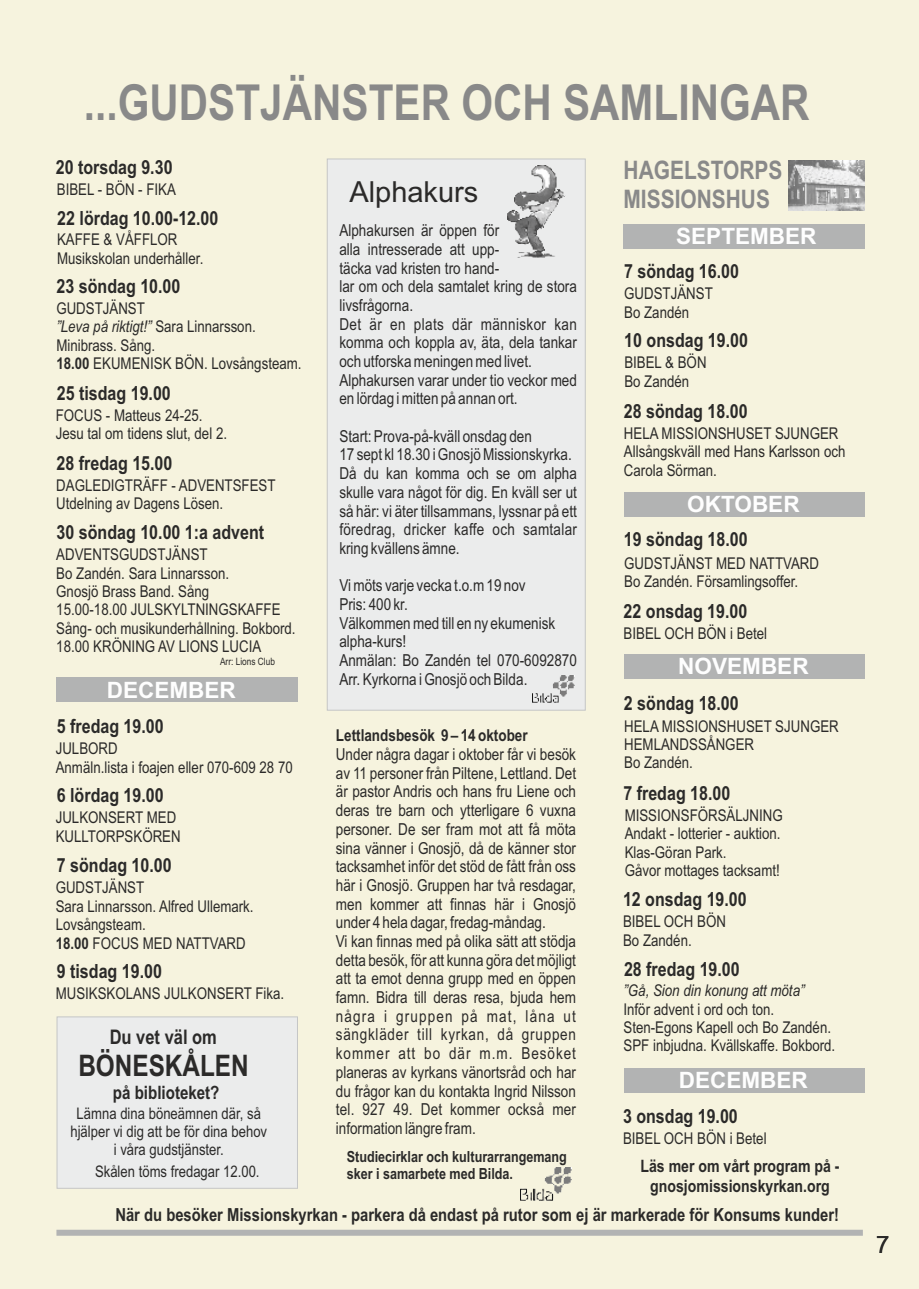
<style>
.page{position:relative;width:919px;height:1289px;background:#fff}
.page>*{position:absolute;margin:0;border:0;box-sizing:border-box;transform-origin:0 0}
.t1{font:700 49.65px "Arial Narrow";color:#898989}
.t2{font:700 29.7px "Arial Narrow";color:#2b2a29}
.t3{font:28.95px "Arial";color:#2b2a29}
.t4{font:700 25.5px/29.1px "Arial Narrow";color:#898989}
.t5{font:24px "Arial";color:#2b2a29}
.t6{font:700 22.5px "Arial";color:#fefefe}
.t7{font:700 20.1px "Arial Narrow";color:#2b2a29}
.t8{font:700 19.5px "Arial Narrow";color:#2b2a29}
.t9{font:700 18.45px "Arial Narrow";color:#2b2a29}
.t10{font:700 18px "Arial Narrow";color:#2b2a29}
.t11{font:700 17.25px/19.6px "Arial Narrow";color:#2b2a29;text-align:center}
.t12{font:16.5px/18.8px "Arial Narrow";color:#2b2a29}
.t13{font:700 16.5px "Arial Narrow";color:#2b2a29}
.t14{font:16.2px/18.3px "Arial Narrow";color:#2b2a29}
.t15{font:italic 16.2px "Arial Narrow";color:#2b2a29}
.t16{font:15.9px/18.1px "Arial Narrow";color:#2b2a29;text-align:center}
.t17{font:700 15.3px "Arial Narrow";color:#2b2a29}
.t18{font:10.05px "Arial Narrow";color:#2b2a29}
.s1{font-style:italic}
.s2{font-weight:700}
</style>
<div class="page">
<div style="left:0;top:0;width:918px;height:1288px;background:#f6f3de"></div>
<div style="left:56px;top:1229px;width:806px;height:6px;background:#b2b3b3"></div>
<img style="left:788px;top:161px;width:76px;height:49px">
<div style="left:623px;top:224px;width:241px;height:25px;background:#b2b3b3"></div>
<img style="left:520px;top:1167px;width:51px;height:33px">
<div style="left:57px;top:1016px;width:241px;height:172px;background:#ebecec"></div>
<div style="left:327px;top:159px;width:258px;height:551px;background:#ebecec"></div>
<img style="left:507px;top:165px;width:58px;height:94px">
<img style="left:532px;top:675px;width:43px;height:28px">
<div style="left:56px;top:677px;width:242px;height:25px;background:#b2b3b3"></div>
<div style="left:624px;top:654px;width:240px;height:24px;background:#b2b3b3"></div>
<div style="left:624px;top:492px;width:240px;height:24px;background:#b2b3b3"></div>
<div style="left:624px;top:1068px;width:240px;height:25px;background:#b2b3b3"></div>
<h1 class="t1" style="left:84px;top:84px;width:727px">...GUDSTJÄNSTER OCH SAMLINGAR</h1>
<p class="t8" style="left:56px;top:159px;width:118px">20 torsdag 9.30</p>
<p class="t8" style="left:57px;top:210px;width:163px">22 lördag 10.00-12.00</p>
<p class="t14" style="left:57px;top:232px;width:148px">KAFFE &amp; VÅFFLOR<br>Musikskolan underhåller.</p>
<p class="t14" style="left:57px;top:181px;width:121px">BIBEL - BÖN - FIKA</p>
<p class="t8" style="left:57px;top:278px;width:125px">23 söndag 10.00</p>
<p class="t14" style="left:56px;top:300px;width:247px">GUDSTJÄNST<br><span class="s1">”Leva på riktigt!”</span> Sara Linnarsson.<br>Minibrass. Sång.<br><span class="s2">18.00</span> EKUMENISK BÖN. Lovsångsteam.</p>
<p class="t8" style="left:57px;top:385px;width:116px">25 tisdag 19.00</p>
<p class="t14" style="left:56px;top:407px;width:173px">FOCUS - Matteus 24-25.<br>Jesu tal om tidens slut, del 2.</p>
<p class="t8" style="left:57px;top:456px;width:117px">28 fredag 15.00</p>
<p class="t14" style="left:56px;top:478px;width:221px">DAGLEDIGTRÄFF - ADVENTSFEST<br>Utdelning av Dagens Lösen.</p>
<p class="t8" style="left:57px;top:525px;width:209px">30 söndag 10.00 1:a advent</p>
<p class="t14" style="left:56px;top:547px;width:241px">ADVENTSGUDSTJÄNST<br>Bo Zandén. Sara Linnarsson.<br>Gnosjö Brass Band. Sång<br>15.00-18.00 JULSKYLTNINGSKAFFE<br>Sång- och musikunderhållning. Bokbord.<br>18.00 KRÖNING AV LIONS LUCIA</p>
<p class="t18" style="left:220px;top:657px;width:56px">Arr: Lions Club</p>
<h3 class="t6" style="left:107px;top:681px;width:131px">DECEMBER</h3>
<h3 class="t3" style="left:349px;top:181px;width:130px">Alphakurs</h3>
<p class="t12" style="left:339px;top:222px;width:239px">Alphakursen är öppen för<br>alla intresserade att upp-<br>täcka vad kristen tro hand-<br>lar om och dela samtalet kring de stora livsfrågorna.<br>Det är en plats där människor kan komma och koppla av, äta, dela tankar och utforska meningen med livet.<br>Alphakursen varar under tio veckor med en lördag i mitten på annan ort.</p>
<p class="t12" style="left:339px;top:428px;width:239px">Start: Prova-på-kväll onsdag den<br>17 sept kl 18.30 i Gnosjö Missionskyrka.<br>Då du kan komma och se om alpha skulle vara något för dig. En kväll ser ut så här: vi äter tillsammans, lyssnar på ett föredrag, dricker kaffe och samtalar kring kvällens ämne.</p>
<p class="t12" style="left:339px;top:577px;width:239px">Vi möts varje vecka t.o.m 19 nov<br>Pris: 400 kr.<br>Välkommen med till en ny ekumenisk alpha-kurs!<br>Anmälan: Bo Zandén tel 070-6092870<br>Arr. Kyrkorna i Gnosjö och Bilda.</p>
<p class="t8" style="left:57px;top:719px;width:108px">5 fredag 19.00</p>
<p class="t14" style="left:56px;top:741px;width:238px">JULBORD<br>Anmäln.lista i foajen eller 070-609 28 70</p>
<p class="t8" style="left:57px;top:788px;width:108px">6 lördag 19.00</p>
<p class="t14" style="left:56px;top:810px;width:126px">JULKONSERT MED<br>KULLTORPSKÖREN</p>
<p class="t8" style="left:57px;top:858px;width:116px">7 söndag 10.00</p>
<p class="t14" style="left:56px;top:880px;width:199px">GUDSTJÄNST<br>Sara Linnarsson. Alfred Ullemark.<br>Lovsångsteam.<br><span class="s2">18.00</span> FOCUS MED NATTVARD</p>
<p class="t8" style="left:57px;top:963px;width:107px">9 tisdag 19.00</p>
<p class="t14" style="left:56px;top:985px;width:230px">MUSIKSKOLANS JULKONSERT Fika.</p>
<p class="t13" style="left:336px;top:729px;width:193px">Lettlandsbesök 9 – 14 oktober</p>
<p class="t12" style="left:336px;top:746px;width:242px">Under några dagar i oktober får vi besök av 11 personer från Piltene, Lettland. Det är pastor Andris och hans fru Liene och deras tre barn och ytterligare 6 vuxna personer. De ser fram mot att få möta sina vänner i Gnosjö, då de känner stor tacksamhet inför det stöd de fått från oss här i Gnosjö. Gruppen har två resdagar, men kommer att finnas här i Gnosjö under 4 hela dagar, fredag-måndag.<br>Vi kan finnas med på olika sätt att stödja detta besök, för att kunna göra det möjligt att ta emot denna grupp med en öppen famn. Bidra till deras resa, bjuda hem några i gruppen på mat, låna ut sängkläder till kyrkan, då gruppen kommer att bo där m.m. Besöket planeras av kyrkans vänortsråd och har du frågor kan du kontakta Ingrid Nilsson tel. 927 49. Det kommer också mer information längre fram.</p>
<p class="t7" style="left:110px;top:1029px;width:109px">Du vet väl om</p>
<h2 class="t2" style="left:78px;top:1054px;width:172px">BÖNESKÅLEN</h2>
<p class="t9" style="left:113px;top:1085px;width:108px">på biblioteket?</p>
<p class="t16" style="left:70px;top:1105px;width:198px">Lämna dina böneämnen där, så hjälper vi dig att be för dina behov i våra gudstjänster.</p>
<p class="t17" style="left:347px;top:1150px;width:222px">Studiecirklar och kulturarrangemang</p>
<p class="t16" style="left:95px;top:1163px;width:166px">Skålen töms fredagar 12.00.</p>
<p class="t17" style="left:347px;top:1167px;width:168px">sker i samarbete med Bilda.</p>
<h3 class="t4" style="left:623px;top:158px;width:160px">HAGELSTORPS<br>MISSIONSHUS</h3>
<h3 class="t6" style="left:676px;top:228px;width:142px">SEPTEMBER</h3>
<p class="t8" style="left:624px;top:264px;width:116px">7 söndag 16.00</p>
<p class="t14" style="left:624px;top:286px;width:90px">GUDSTJÄNST<br>Bo Zandén</p>
<p class="t8" style="left:624px;top:333px;width:125px">10 onsdag 19.00</p>
<p class="t14" style="left:624px;top:355px;width:84px">BIBEL &amp; BÖN<br>Bo Zandén</p>
<p class="t8" style="left:624px;top:403px;width:125px">28 söndag 18.00</p>
<p class="t14" style="left:624px;top:425px;width:223px">HELA MISSIONSHUSET SJUNGER<br>Allsångskväll med Hans Karlsson och<br>Carola Sörman.</p>
<h3 class="t6" style="left:687px;top:495px;width:114px">OKTOBER</h3>
<p class="t8" style="left:624px;top:532px;width:125px">19 söndag 18.00</p>
<p class="t14" style="left:624px;top:555px;width:196px">GUDSTJÄNST MED NATTVARD<br>Bo Zandén. Församlingsoffer.</p>
<p class="t8" style="left:623px;top:603px;width:125px">22 onsdag 19.00</p>
<p class="t14" style="left:623px;top:626px;width:145px">BIBEL OCH BÖN i Betel</p>
<h3 class="t6" style="left:678px;top:657px;width:132px">NOVEMBER</h3>
<p class="t8" style="left:624px;top:695px;width:116px">2 söndag 18.00</p>
<p class="t14" style="left:624px;top:718px;width:216px">HELA MISSIONSHUSET SJUNGER<br>HEMLANDSSÅNGER<br>Bo Zandén.</p>
<p class="t8" style="left:623px;top:785px;width:108px">7 fredag 18.00</p>
<p class="t14" style="left:624px;top:807px;width:159px">MISSIONSFÖRSÄLJNING<br>Andakt - lotterier - auktion.<br>Klas-Göran Park.<br>Gåvor mottages tacksamt!</p>
<p class="t8" style="left:623px;top:891px;width:125px">12 onsdag 19.00</p>
<p class="t14" style="left:623px;top:914px;width:104px">BIBEL OCH BÖN<br>Bo Zandén.</p>
<p class="t8" style="left:624px;top:962px;width:117px">28 fredag 19.00</p>
<p class="t15" style="left:623px;top:984px;width:182px">”Gå, Sion din konung att möta”</p>
<p class="t14" style="left:623px;top:1001px;width:213px">Inför advent i ord och ton.<br>Sten-Egons Kapell och Bo Zandén.<br>SPF inbjudna. Kvällskaffe. Bokbord.</p>
<h3 class="t6" style="left:678px;top:1072px;width:131px">DECEMBER</h3>
<p class="t8" style="left:623px;top:1108px;width:116px">3 onsdag 19.00</p>
<p class="t14" style="left:623px;top:1130px;width:145px">BIBEL OCH BÖN i Betel</p>
<p class="t11" style="left:640px;top:1157px;width:201px">Läs mer om vårt program på - gnosjomissionskyrkan.org</p>
<p class="t10" style="left:115px;top:1207px;width:725px">När du besöker Missionskyrkan - parkera då endast på rutor som ej är markerade för Konsums kunder!</p>
<h3 class="t5" style="left:876px;top:1235px;width:15px">7</h3>
</div>
